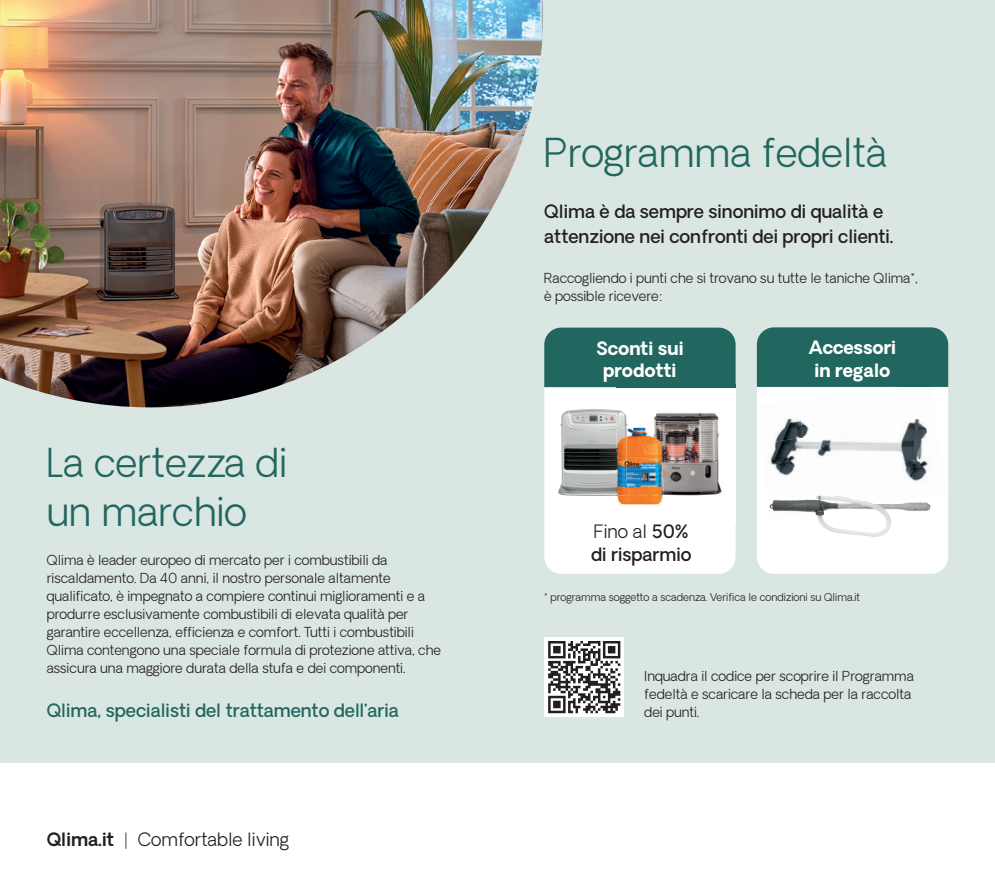
<style>
.page{position:relative;width:995px;height:893px;background:#fff}
.page>*{position:absolute;margin:0;border:0;box-sizing:border-box;transform-origin:0 0}
.t1{font:300 39px/49.5px "Oakes Grotesk";color:#21675f}
.t2{font:500 18px/25.5px "Oakes Grotesk";color:#231f20}
.t3{font:500 18px "Oakes Grotesk";color:#21675f}
.t4{font:700 18px/22.5px "Oakes Grotesk";color:#fff;text-align:center}
.t5{font:300 18px "Oakes Grotesk";color:#231f20}
.t6{font:300 13.5px/18px "Oakes Grotesk";color:#231f20}
.t7{font:300 10.5px "Oakes Grotesk";color:#231f20}
.s1{font-weight:600}
.s2{font-weight:300}
</style>
<div class="page">
<div style="left:0;top:0;width:497px;height:763px;background:#dae6e2"></div>
<div style="left:497px;top:0;width:498px;height:763px;background:#dae6e2"></div>
<div style="left:544px;top:388px;width:192px;height:186px;background:#fff"></div>
<img style="left:0;top:0;width:543px;height:407px">
<div style="left:544px;top:328px;width:192px;height:59px;background:#21675f"></div>
<div style="left:757px;top:387px;width:191px;height:187px;background:#fff"></div>
<div style="left:757px;top:327px;width:191px;height:60px;background:#21675f"></div>
<img style="left:616px;top:387px;width:40px;height:40px">
<img style="left:656px;top:387px;width:80px;height:46px">
<img style="left:663px;top:433px;width:73px;height:46px">
<img style="left:616px;top:496px;width:40px;height:28px">
<img style="left:656px;top:479px;width:80px;height:45px">
<img style="left:616px;top:384px;width:120px;height:3px">
<img style="left:560px;top:409px;width:68px;height:43px">
<img style="left:558px;top:452px;width:59px;height:44px">
<img style="left:627px;top:427px;width:36px;height:39px">
<img style="left:617px;top:466px;width:46px;height:38px">
<img style="left:617px;top:427px;width:10px;height:34px">
<img style="left:617px;top:461px;width:13px;height:34px">
<img style="left:815px;top:507px;width:39px;height:28px">
<img style="left:854px;top:507px;width:32px;height:30px">
<img style="left:893px;top:503px;width:38px;height:8px">
<img style="left:892px;top:382px;width:39px;height:5px">
<img style="left:757px;top:400px;width:41px;height:44px">
<img style="left:798px;top:394px;width:44px;height:44px">
<div style="left:842px;top:388px;width:44px;height:43px;background:#fdfdfd"></div>
<div style="left:886px;top:387px;width:50px;height:38px;background:#fdfdfd"></div>
<img style="left:759px;top:438px;width:44px;height:43px">
<img style="left:803px;top:431px;width:44px;height:44px">
<img style="left:847px;top:425px;width:44px;height:44px">
<img style="left:891px;top:419px;width:50px;height:44px">
<img style="left:764px;top:475px;width:50px;height:44px">
<img style="left:809px;top:469px;width:44px;height:27px">
<div style="left:853px;top:463px;width:49px;height:41px;background:#fdfdfd"></div>
<img style="left:897px;top:456px;width:49px;height:44px">
<img style="left:770px;top:496px;width:53px;height:16px">
<img style="left:821px;top:496px;width:32px;height:15px">
<div style="left:544px;top:637px;width:80px;height:80px;background:#fff"></div>
<svg style="left:548px;top:641px;width:72px;height:72px"></svg>
<h1 class="t1" style="left:47px;top:438px;width:242px">La certezza di un marchio</h1>
<p class="t6" style="left:47px;top:552px;width:396px">Qlima è leader europeo di mercato per i combustibili da riscaldamento. Da 40 anni, il nostro personale altamente qualificato, è impegnato a compiere continui miglioramenti e a produrre esclusivamente combustibili di elevata qualità per garantire eccellenza, efficienza e comfort. Tutti i combustibili Qlima contengono una speciale formula di protezione attiva, che assicura una maggiore durata della stufa e dei componenti.</p>
<h2 class="t3" style="left:47px;top:699px;width:354px">Qlima, specialisti del trattamento dell’aria</h2>
<h2 class="t5" style="left:47px;top:828px;width:244px"><span class="s1">Qlima.it</span> | Comfortable living</h2>
<h1 class="t1" style="left:544px;top:129px;width:344px">Programma fedeltà</h1>
<h2 class="t2" style="left:544px;top:199px;width:351px">Qlima è da sempre sinonimo di qualità e attenzione nei confronti dei propri clienti.</h2>
<p class="t6" style="left:544px;top:269px;width:375px">Raccogliendo i punti che si trovano su tutte le taniche Qlima*, è possible ricevere:</p>
<h2 class="t4" style="left:596px;top:338px;width:89px">Sconti sui prodotti</h2>
<h2 class="t4" style="left:809px;top:337px;width:89px">Accessori in regalo</h2>
<h2 class="t2" style="left:591px;top:521px;width:102px;line-height:22.5px"><span class="s2">Fino al</span> 50% di risparmio</h2>
<p class="t7" style="left:544px;top:591px;width:317px">* programma soggetto a scadenza. Verifica le condizioni su Qlima.it</p>
<p class="t6" style="left:644px;top:667px;width:271px">Inquadra il codice per scoprire il Programma fedeltà e scaricare la scheda per la raccolta dei punti.</p>
</div>
